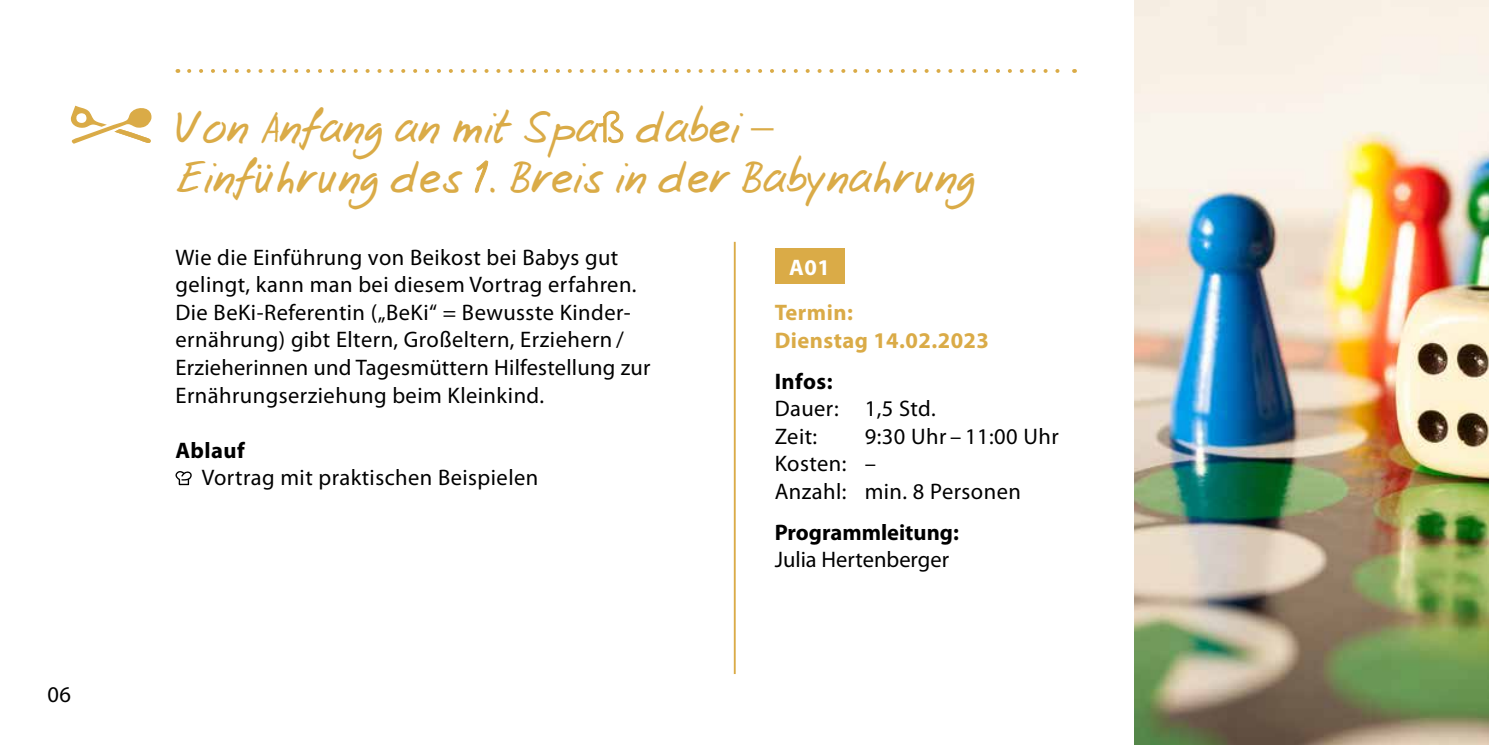
<style>
.page{position:relative;width:1489px;height:745px;background:#fff}
.page>*{position:absolute;margin:0;border:0;box-sizing:border-box;transform-origin:0 0}
.t1{font:45px/50px "Josschrift";color:#daab47}
.t2{font:22.5px/27.5px "Myriad Pro";letter-spacing:.02em;color:#000}
.t3{font:700 22.5px "Myriad Pro";color:#000}
.t4{font:700 22.5px/27.5px "Myriad Pro";letter-spacing:.02em;color:#daab47}
.t5{font:22.5px "Myriad Pro";color:#000}
.t6{font:700 22.5px "Myriad Pro";color:#fff}
</style>
<div class="page">
<img style="left:1134px;top:0;width:354px;height:744px">
<svg style="left:189px;top:69px;width:885px;height:4px"></svg>
<svg style="left:175px;top:471px;width:17px;height:14px"></svg>
<hr style="left:733px;top:242px;width:2px;height:431px;background:#daab47">
<div style="left:774px;top:248px;width:70px;height:35px;background:#daab47"></div>
<svg style="left:70px;top:106px;width:82px;height:38px"></svg>
<p class="t2" style="left:47px;top:680px;width:25px">06</p>
<h1 class="t1" style="left:175px;top:104px;width:802px">Von Anfang an mit Spaß dabei –<br>Einführung des 1. Breis in der Babynahrung</h1>
<p class="t2" style="left:175px;top:243px;width:476px">Wie die Einführung von Beikost bei Babys gut gelingt, kann man bei diesem Vortrag erfahren.<br>Die BeKi-Referentin („BeKi“ = Bewusste Kinder&shy;ernährung) gibt Eltern, Großeltern, Erziehern / Erzieherinnen und Tagesmüttern Hilfestellung zur Ernährungserziehung beim Kleinkind.</p>
<p class="t3" style="left:175px;top:435px;width:71px">Ablauf</p>
<p class="t2" style="left:202px;top:463px;width:338px">Vortrag mit praktischen Beispielen</p>
<p class="t3" style="left:774px;top:517px;width:186px">Programmleitung:</p>
<p class="t5" style="left:774px;top:545px;width:176px">Julia Hertenberger</p>
<p class="t6" style="left:789px;top:252px;width:42px">A01</p>
<p class="t4" style="left:774px;top:298px;width:216px">Termin:<br>Dienstag 14.02.2023</p>
<p class="t3" style="left:774px;top:366px;width:59px">Infos:</p>
<p class="t2" style="left:774px;top:394px;width:163px">Dauer: 1,5 Std.<br>Zeit:</p>
<p class="t2" style="left:774px;top:422px;width:285px;text-indent:90px">9:30 Uhr – 11:00 Uhr<br>Kosten: –<br>Anzahl: min. 8 Personen</p>
</div>
